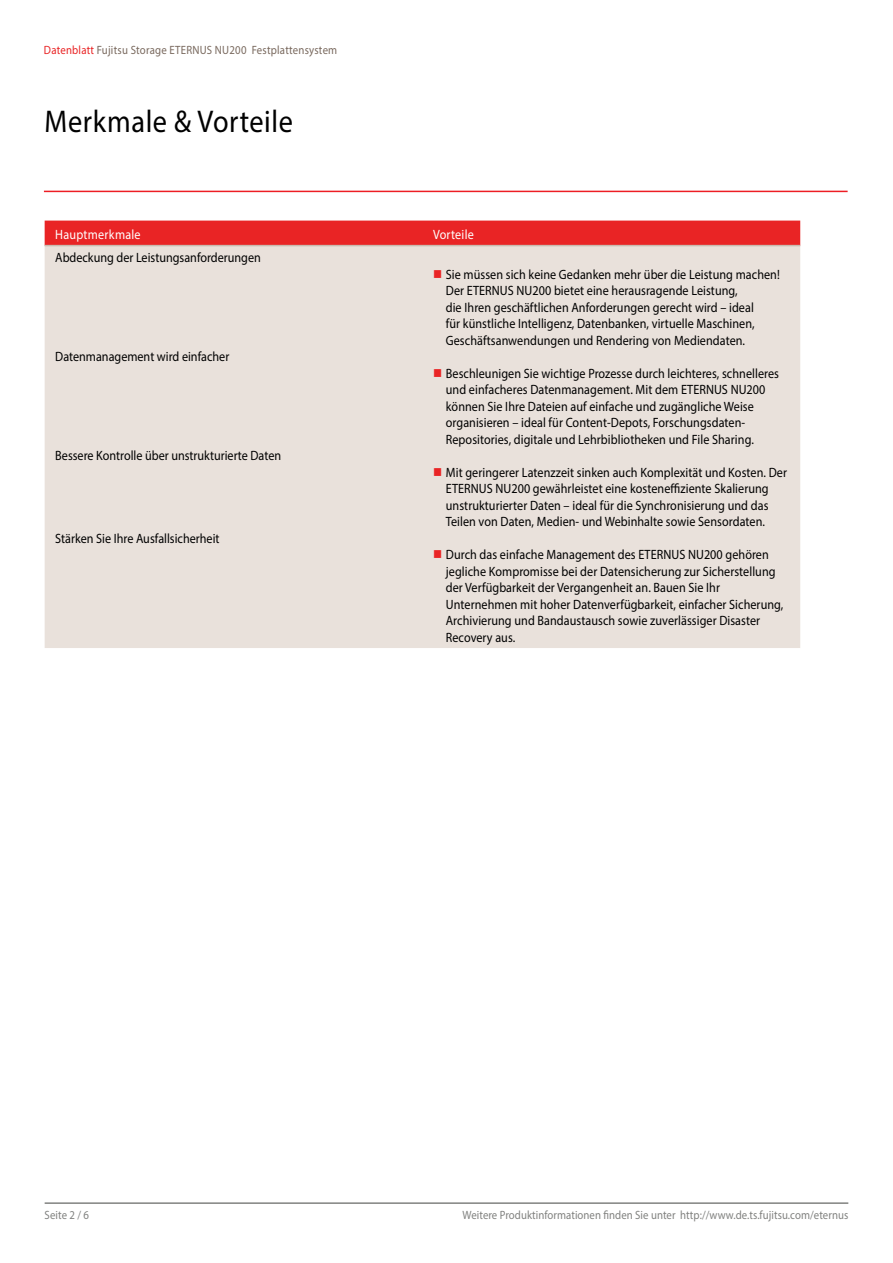
<style>
.page{position:relative;width:893px;height:1263px;background:#fff}
.page>*{position:absolute;margin:0;border:0;box-sizing:border-box;transform-origin:0 0}
.t1{font:31.5px "Myriad Pro";letter-spacing:.02em;color:#000;scale:.9 1}
.t2{font:13.5px/16.5px "Myriad Pro";letter-spacing:.005em;color:#000;scale:.9 1}
.t3{font:13.5px "Myriad Pro";letter-spacing:.02em;color:#fff;scale:.9 1}
.t4{font:12px "Myriad Pro";letter-spacing:.005em;color:#818280;scale:.9 1}
.t5{font:12px "Myriad Pro";letter-spacing:.02em;color:#79695e;scale:.9 1}
.s1{color:#e92425}
</style>
<div class="page">
<hr style="left:45px;top:1202px;width:803px;height:2px;background:#818280">
<div style="left:45px;top:221px;width:755px;height:24px;background:#e92425"></div>
<div style="left:45px;top:246px;width:755px;height:402px;background:#e9e1db"></div>
<hr style="left:45px;top:245px;width:377px;height:1px;background:#c9bbb0">
<hr style="left:422px;top:245px;width:378px;height:1px;background:#c9bbb0">
<hr style="left:44px;top:191px;width:804px;height:1px;background:#ed1d24">
<svg style="left:434px;top:270px;width:7px;height:8px"></svg>
<svg style="left:434px;top:369px;width:7px;height:8px"></svg>
<svg style="left:434px;top:468px;width:7px;height:8px"></svg>
<svg style="left:434px;top:550px;width:7px;height:8px"></svg>
<p class="t5" style="left:44px;top:43px;width:327px"><span class="s1">Datenblatt</span> Fujitsu Storage ETERNUS NU200 Festplattensystem</p>
<h1 class="t1" style="left:45px;top:102px;width:277px">Merkmale &amp; Vorteile</h1>
<p class="t3" style="left:55px;top:226px;width:96px">Hauptmerkmale</p>
<p class="t3" style="left:433px;top:226px;width:47px">Vorteile</p>
<p class="t2" style="left:55px;top:249px;width:230px">Abdeckung der Leistungsanforderungen</p>
<p class="t2" style="left:446px;top:266px;width:373px">Sie müssen sich keine Gedanken mehr über die Leistung machen!<br>Der ETERNUS NU200 bietet eine herausragende Leistung,<br>die Ihren geschäftlichen Anforderungen gerecht wird – ideal<br>für künstliche Intelligenz, Datenbanken, virtuelle Maschinen, Geschäftsanwendungen und Rendering von Mediendaten.</p>
<p class="t2" style="left:55px;top:348px;width:195px">Datenmanagement wird einfacher</p>
<p class="t2" style="left:446px;top:365px;width:372px">Beschleunigen Sie wichtige Prozesse durch leichteres, schnelleres und einfacheres Datenmanagement. Mit dem ETERNUS NU200 können Sie Ihre Dateien auf einfache und zugängliche Weise organisieren – ideal für Content-Depots, Forschungsdaten-Repositories, digitale und Lehrbibliotheken und File Sharing.</p>
<p class="t2" style="left:55px;top:447px;width:253px">Bessere Kontrolle über unstrukturierte Daten</p>
<p class="t2" style="left:446px;top:464px;width:381px">Mit geringerer Latenzzeit sinken auch Komplexität und Kosten. Der ETERNUS NU200 gewährleistet eine kosteneffiziente Skalierung unstrukturierter Daten – ideal für die Synchronisierung und das Teilen von Daten, Medien- und Webinhalte sowie Sensordaten.</p>
<p class="t2" style="left:55px;top:530px;width:184px">Stärken Sie Ihre Ausfallsicherheit</p>
<p class="t2" style="left:446px;top:546px;width:377px">Durch das einfache Management des ETERNUS NU200 gehören jegliche Kompromisse bei der Datensicherung zur Sicherstellung der Verfügbarkeit der Vergangenheit an. Bauen Sie Ihr Unternehmen mit hoher Datenverfügbarkeit, einfacher Sicherung, Archivierung und Bandaustausch sowie zuverlässiger Disaster Recovery aus.</p>
<p class="t4" style="left:45px;top:1207px;width:51px">Seite 2 / 6</p>
<p class="t4" style="left:463px;top:1207px;width:430px">Weitere Produktinformationen finden Sie unter http://www.de.ts.fujitsu.com/eternus</p>
</div>
